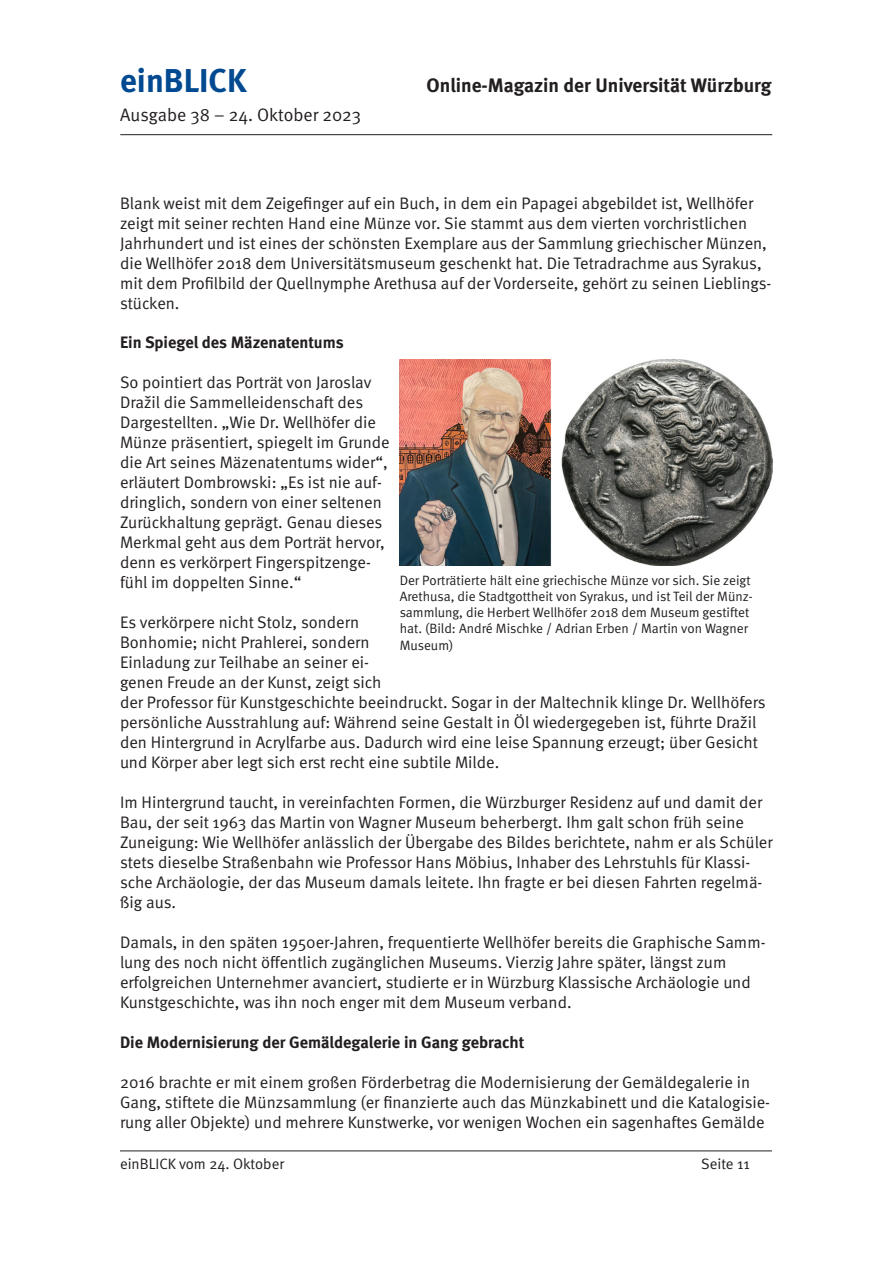
<style>
.page{position:relative;width:893px;height:1263px;background:#fff}
.page>*{position:absolute;margin:0;border:0;box-sizing:border-box;transform-origin:0 0}
.t1{font:700 33px "Meta";color:#014990}
.t2{font:700 19.5px "Meta";color:#231f20}
.t3{font:18px "Meta Normal";color:#231f20}
.t4{font:16.65px/20px "Meta Normal";color:#231f20}
.t5{font:700 16.5px "Meta";color:#231f20}
.t6{font:15px "Meta Normal";color:#231f20}
.t7{font:13.5px/16.2px "Meta Normal";color:#231f20}
</style>
<div class="page">
<hr style="left:120px;top:134px;width:652px;height:1px;background:#231f20">
<hr style="left:120px;top:1150px;width:652px;height:1px;background:#231f20">
<img style="left:400px;top:359px;width:373px;height:207px">
<h1 class="t1" style="left:120px;top:61px;width:128px">einBLICK</h1>
<p class="t2" style="left:427px;top:74px;width:346px">Online-Magazin der Universität Würzburg</p>
<p class="t3" style="left:120px;top:105px;width:242px">Ausgabe 38 – 24. Oktober 2023</p>
<p class="t4" style="left:120px;top:193px;width:653px">Blank weist mit dem Zeigefinger auf ein Buch, in dem ein Papagei abgebildet ist, Wellhöfer zeigt mit seiner rechten Hand eine Münze vor. Sie stammt aus dem vierten vorchristlichen Jahrhundert und ist eines der schönsten Exemplare aus der Sammlung griechischer Münzen, die Wellhöfer 2018 dem Universitätsmuseum geschenkt hat. Die Tetradrachme aus Syrakus, mit dem Profilbild der Quellnymphe Arethusa auf der Vorderseite, gehört zu seinen Lieblings&shy;stücken.</p>
<p class="t5" style="left:120px;top:333px;width:225px">Ein Spiegel des Mäzenatentums</p>
<p class="t4" style="left:120px;top:372px;width:271px">So pointiert das Porträt von Jaroslav Dražil die Sammelleidenschaft des Dargestellten. „Wie Dr. Wellhöfer die Münze präsentiert, spiegelt im Grunde die Art seines Mäzenatentums wider“, erläutert Dombrowski: „Es ist nie auf&shy;dringlich, sondern von einer seltenen Zurückhaltung geprägt. Genau dieses Merkmal geht aus dem Porträt hervor, denn es verkörpert Fingerspitzenge&shy;fühl im doppelten Sinne.“</p>
<p class="t4" style="left:120px;top:612px;width:647px">Es verkörpere nicht Stolz, sondern<br>Bonhomie; nicht Prahlerei, sondern<br>Einladung zur Teilhabe an seiner ei-<br>genen Freude an der Kunst, zeigt sich<br>der Professor für Kunstgeschichte beeindruckt. Sogar in der Maltechnik klinge Dr. Wellhöfers persönliche Ausstrahlung auf: Während seine Gestalt in Öl wiedergegeben ist, führte Dražil den Hintergrund in Acrylfarbe aus. Dadurch wird eine leise Spannung erzeugt; über Gesicht und Körper aber legt sich erst recht eine subtile Milde.</p>
<p class="t4" style="left:120px;top:792px;width:654px">Im Hintergrund taucht, in vereinfachten Formen, die Würzburger Residenz auf und damit der Bau, der seit 1963 das Martin von Wagner Museum beherbergt. Ihm galt schon früh seine Zuneigung: Wie Wellhöfer anlässlich der Übergabe des Bildes berichtete, nahm er als Schüler stets dieselbe Straßenbahn wie Professor Hans Möbius, Inhaber des Lehrstuhls für Klassi&shy;sche Archäologie, der das Museum damals leitete. Ihn fragte er bei diesen Fahrten regelmä&shy;ßig aus.</p>
<p class="t4" style="left:120px;top:932px;width:647px">Damals, in den späten 1950er-Jahren, frequentierte Wellhöfer bereits die Graphische Samm&shy;lung des noch nicht öffentlich zugänglichen Museums. Vierzig Jahre später, längst zum erfolgreichen Unternehmer avanciert, studierte er in Würzburg Klassische Archäologie und Kunstgeschichte, was ihn noch enger mit dem Museum verband.</p>
<p class="t5" style="left:120px;top:1032px;width:406px">Die Modernisierung der Gemäldegalerie in Gang gebracht</p>
<p class="t4" style="left:120px;top:1072px;width:652px">2016 brachte er mit einem großen Förderbetrag die Modernisierung der Gemäldegalerie in<br>Gang, stiftete die Münzsammlung (er finanzierte auch das Münzkabinett und die Katalogisie&shy;rung aller Objekte) und mehrere Kunstwerke, vor wenigen Wochen ein sagenhaftes Gemälde</p>
<p class="t7" style="left:400px;top:572px;width:354px">Der Porträtierte hält eine griechische Münze vor sich. Sie zeigt Arethusa, die Stadtgottheit von Syrakus, und ist Teil der Münz&shy;sammlung, die Herbert Wellhöfer 2018 dem Museum gestiftet hat. (Bild: André Mischke / Adrian Erben / Martin von Wagner Museum)</p>
<p class="t6" style="left:120px;top:1155px;width:166px">einBLICK vom 24. Oktober</p>
<p class="t6" style="left:701px;top:1155px;width:50px">Seite 11</p>
</div>
